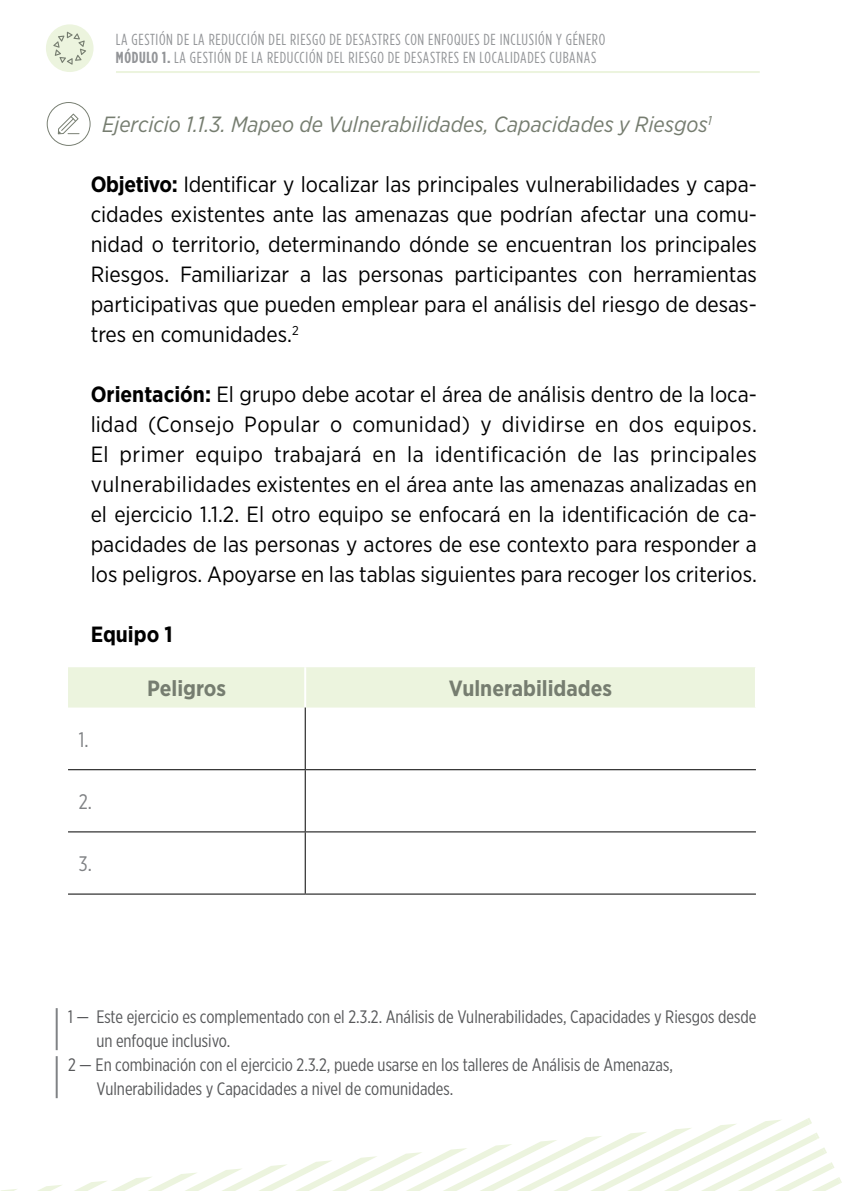
<style>
.page{position:relative;width:842px;height:1191px;background:#fff}
.page>*{position:absolute;margin:0;border:0;box-sizing:border-box;transform-origin:0 0}
.CT_ejer{font:22px/30px "Gotham Narrow";color:#000;text-align:justify}
.EJER{font:italic 22px "Gotham Narrow";color:#767d70}
.tit_tablas{font:700 22px "Gotham Narrow";color:#767d70}
.CT{font:700 22px "Gotham Narrow";color:#000}
.tabla_inter_text{font:21px "Gotham X Narrow";color:#808285}
.Nota_al_pie{font:18px/24px "Gotham X Narrow";color:#58595b}
.t1{font:16px "Gotham Condensed";letter-spacing:.04em;color:#939598}
.s1{font-weight:700}
</style>
<div class="page">
<div style="left:68px;top:667px;width:687px;height:40px;background:#ecf4de"></div>
<hr style="left:304px;top:667px;width:2px;height:40px;background:#fff">
<hr style="left:305px;top:707px;width:1px;height:62px;background:#000">
<hr style="left:305px;top:770px;width:1px;height:61px;background:#000">
<hr style="left:305px;top:832px;width:1px;height:61px;background:#000">
<hr style="left:68px;top:769px;width:237px;height:1px;background:#000">
<hr style="left:305px;top:769px;width:451px;height:1px;background:#000">
<hr style="left:68px;top:831px;width:237px;height:1px;background:#000">
<hr style="left:305px;top:831px;width:451px;height:1px;background:#000">
<hr style="left:68px;top:893px;width:237px;height:1px;background:#000">
<hr style="left:305px;top:893px;width:451px;height:1px;background:#000">
<hr style="left:56px;top:1008px;width:2px;height:42px;background:#808285">
<hr style="left:56px;top:1056px;width:2px;height:42px;background:#808285">
<svg style="left:47px;top:102px;width:44px;height:44px"></svg>
<svg style="left:1px;top:1189px;width:16px;height:2px"></svg>
<svg style="left:37px;top:1185px;width:25px;height:6px"></svg>
<svg style="left:74px;top:1118px;width:768px;height:73px"></svg>
<div style="left:46px;top:24px;width:48px;height:48px;background:#ecf4de;border-radius:50%"></div>
<hr style="left:116px;top:71px;width:644px;height:2px;background:#ecf4de">
<svg style="left:53px;top:32px;width:33px;height:33px"></svg>
<p class="t1" style="left:116px;top:31px;width:491px">LA GESTIÓN DE LA REDUCCIÓN DEL RIESGO DE DESASTRES CON ENFOQUES DE INCLUSIÓN Y GÉNERO</p>
<p class="t1" style="left:116px;top:49px;width:482px"><span class="s1">MÓDULO 1.</span> LA GESTIÓN DE LA REDUCCIÓN DEL RIESGO DE DESASTRES EN LOCALIDADES CUBANAS</p>
<p class="EJER" style="left:102px;top:111px;width:611px">Ejercicio 1.1.3. Mapeo de Vulnerabilidades, Capacidades y Riesgos<sup>1</sup></p>
<p class="CT_ejer" style="left:91px;top:169px;width:668px"><span class="s1">Objetivo:</span> Identificar y localizar las principales vulnerabilidades y capa&shy;cidades existentes ante las amenazas que podrían afectar una comu&shy;nidad o territorio, determinando dónde se encuentran los principales Riesgos. Familiarizar a las personas participantes con herramientas participativas que pueden emplear para el análisis del riesgo de desas&shy;tres en comunidades.<sup>2</sup></p>
<p class="CT_ejer" style="left:91px;top:379px;width:668px"><span class="s1">Orientación:</span> El grupo debe acotar el área de análisis dentro de la loca&shy;lidad (Consejo Popular o comunidad) y dividirse en dos equipos.<br>El primer equipo trabajará en la identificación de las principales vulnerabilidades existentes en el área ante las amenazas analizadas en el ejercicio 1.1.2. El otro equipo se enfocará en la identificación de ca&shy;pacidades de las personas y actores de ese contexto para responder a los peligros. Apoyarse en las tablas siguientes para recoger los criterios.</p>
<p class="CT" style="left:91px;top:620px;width:83px">Equipo 1</p>
<p class="tit_tablas" style="left:147px;top:674px;width:81px">Peligros</p>
<p class="tit_tablas" style="left:449px;top:674px;width:165px">Vulnerabilidades</p>
<p class="tabla_inter_text" style="left:79px;top:727px;width:11px">1.</p>
<p class="tabla_inter_text" style="left:79px;top:789px;width:15px">2.</p>
<p class="tabla_inter_text" style="left:79px;top:851px;width:14px">3.</p>
<p class="Nota_al_pie" style="left:96px;top:1004px;width:661px;text-indent:-28px">1 — Este ejercicio es complementado con el 2.3.2. Análisis de Vulnerabilidades, Capacidades y Riesgos desde un enfoque inclusivo.</p>
<p class="Nota_al_pie" style="left:96px;top:1052px;width:578px;text-indent:-28px">2 — En combinación con el ejercicio 2.3.2, puede usarse en los talleres de Análisis de Amenazas,<br>Vulnerabilidades y Capacidades a nivel de comunidades.</p>
</div>
